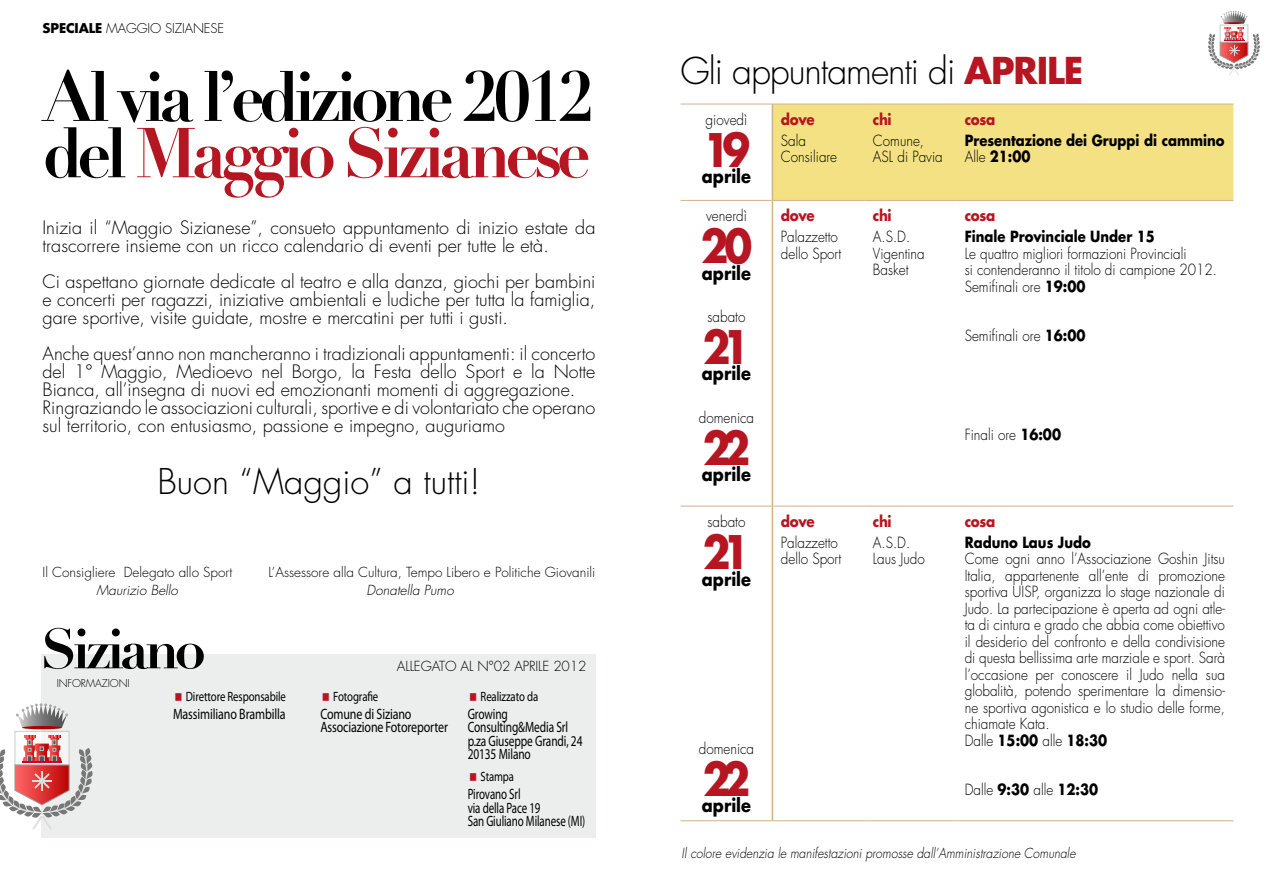
<style>
.page{position:relative;width:1276px;height:881px;background:#fff}
.page>*{position:absolute;margin:0;border:0;box-sizing:border-box;transform-origin:0 0}
.t1{font:700 69.3px/56.2px "Didot LT Std";letter-spacing:-.08em;color:#000}
.t2{font:700 45px "Futura Std";letter-spacing:-.2em;color:#b51621;scale:.9 1}
.t3{font:300 36px "Futura Std";letter-spacing:-.03em;color:#000}
.t4{font:300 34.5px "Futura Std";color:#000}
.t5{font:300 18px/18px "Futura Std";color:#000}
.t6{font:700 18px "Futura Std";color:#000;scale:.9 1}
.t7{font:300 15px/16.5px "Futura Std";color:#000;scale:.9 1}
.t8{font:700 15px/16.5px "Futura Std";color:#000;scale:.88 1}
.t9{font:15px/13.5px "Myriad Pro";letter-spacing:-.01em;color:#000;scale:.8 1}
.t10{font:15px/13.5px "Myriad Pro";letter-spacing:-.01em;color:#000;scale:.76 1}
.t11{font:15px/13.5px "Myriad Pro";letter-spacing:-.01em;color:#000;scale:.73 1}
.t12{font:700 15px "Futura Std";letter-spacing:-.025em;color:#b51621;scale:.9 1}
.t13{font:300 13.5px "Futura Std";color:#000}
.t14{font:italic 300 13.5px "Futura Std";color:#000;scale:.9 1}
.t15{font:13.5px "Myriad Pro";letter-spacing:-.01em;color:#000;scale:.8 1}
.t16{font:italic 300 13.5px "Futura Std";color:#000}
.t17{font:13.5px "Myriad Pro";letter-spacing:-.01em;color:#000;scale:.79 1}
.t18{font:300 13.05px "Futura Std";letter-spacing:-.01em;color:#000}
.t19{font:300 10.5px "Futura Std";letter-spacing:-.01em;color:#000}
.s1{font-weight:700}
.s2{color:#b51621}
.s3{font-weight:700;color:#b51621}
.s4{font-weight:300}
</style>
<div class="page">
<svg style="left:1208px;top:11px;width:52px;height:64px"></svg>
<div style="left:41px;top:654px;width:554px;height:183px;background:#eceded"></div>
<div style="left:15px;top:731px;width:54px;height:33px;background:#f5f5f5"></div>
<div style="left:15px;top:730px;width:55px;height:35px;border:1px solid #999"></div>
<hr style="left:22px;top:725px;width:40px;height:4px;background:#a00;border-radius:50%">
<svg style="left:0;top:735px;width:93px;height:94px"></svg>
<svg style="left:16px;top:703px;width:52px;height:24px"></svg>
<svg style="left:44px;top:627px;width:160px;height:41px"></svg>
<div style="left:773px;top:105px;width:460px;height:95px;background:#f4e183"></div>
<hr style="left:680px;top:104px;width:92px;height:1px;background:#d2b18a">
<hr style="left:772px;top:104px;width:92px;height:1px;background:#d2b18a">
<hr style="left:864px;top:104px;width:92px;height:1px;background:#d2b18a">
<hr style="left:956px;top:104px;width:277px;height:1px;background:#d2b18a">
<hr style="left:680px;top:200px;width:91px;height:1px;background:#d2b18a">
<hr style="left:773px;top:200px;width:91px;height:1px;background:#d2b18a">
<hr style="left:864px;top:200px;width:92px;height:1px;background:#d2b18a">
<hr style="left:956px;top:200px;width:277px;height:1px;background:#d2b18a">
<hr style="left:680px;top:505px;width:91px;height:1px;background:#d2b18a">
<hr style="left:773px;top:505px;width:91px;height:1px;background:#d2b18a">
<hr style="left:864px;top:505px;width:92px;height:1px;background:#d2b18a">
<hr style="left:956px;top:505px;width:277px;height:1px;background:#d2b18a">
<hr style="left:680px;top:820px;width:92px;height:1px;background:#d2b18a">
<hr style="left:772px;top:820px;width:92px;height:1px;background:#d2b18a">
<hr style="left:864px;top:820px;width:92px;height:1px;background:#d2b18a">
<hr style="left:956px;top:820px;width:277px;height:1px;background:#d2b18a">
<hr style="left:771px;top:104px;width:2px;height:96px;background:#d2b18a">
<hr style="left:771px;top:200px;width:2px;height:306px;background:#d2b18a">
<hr style="left:771px;top:506px;width:2px;height:314px;background:#d2b18a">
<p class="t18" style="left:43px;top:20px;width:183px"><span class="s1">Speciale</span> Maggio Sizianes e</p>
<h1 class="t1" style="left:43px;top:70px;width:553px">Al via l’edizione 2012 del <span class="s2">Maggio Sizianese</span></h1>
<p class="t5" style="left:43px;top:219px;width:554px">I nizia il “Maggio Sizianese”, consueto appuntamento di inizio estate da trascorrere insieme con un ricco calendario di eventi per tutte le età.</p>
<p class="t5" style="left:43px;top:273px;width:554px;text-align:justify">Ci aspettano giornate dedicate al teatro e alla danza, giochi per bambini e concerti per ragazzi, iniziative ambientali e ludiche per tutta la famiglia, gare sportive, visite guidate, mostre e mercatini per tutti i gusti.</p>
<p class="t5" style="left:43px;top:345px;width:554px">Anche quest’anno non mancheranno i tradizionali appuntamenti: il concerto del 1° Maggio, Medioevo nel Borgo, la Festa dello Sport e la Notte Bianca, all’insegna di nuovi ed emozionanti momenti di aggregazione.<br>Ringraziando le associazioni culturali, sportive e di volontariato che operano sul territorio, con entusiasmo, passione e impegno, auguriamo</p>
<h3 class="t4" style="left:157px;top:460px;width:325px">Buon “Maggio” a tutti!</h3>
<p class="t13" style="left:43px;top:563px;width:214px">I l Consigliere Delegato allo Sport L</p>
<p class="t13" style="left:272px;top:563px;width:325px">’Assessore alla Cultura, Tempo Libero e Politiche Giovanili</p>
<p class="t16" style="left:97px;top:581px;width:83px">Maurizio Bello</p>
<p class="t16" style="left:367px;top:581px;width:89px">Donatella Pumo</p>
<p class="t19" style="left:57px;top:676px;width:74px">informazioni</p>
<p class="t15" style="left:186px;top:688px;width:127px">Direttore Responsabile</p>
<p class="t9" style="left:173px;top:707px;width:142px">Massimiliano Brambilla</p>
<p class="t13" style="left:397px;top:657px;width:191px">allegato al n°02 aprile 2012</p>
<p class="t15" style="left:333px;top:688px;width:58px">Fotografie</p>
<p class="t9" style="left:320px;top:707px;width:161px">Comune di Siziano<br>Associazione Fotoreporter</p>
<p class="t15" style="left:480px;top:688px;width:74px">Realizzato da</p>
<p class="t10" style="left:468px;top:707px;width:153px">Growing<br>Consulting&amp;Media Srl p.za Giuseppe Grandi, 24<br>20135 Milano</p>
<p class="t17" style="left:480px;top:769px;width:44px">Stampa</p>
<p class="t11" style="left:468px;top:787px;width:163px">Pirovano Srl<br>via della Pace 19<br>San Giuliano Milanese (MI)</p>
<h3 class="t3" style="left:680px;top:49px;width:404px">Gli appuntamenti di <span class="s3">Aprile</span></h3>
<p class="t7" style="left:705px;top:112px;width:48px">giovedì</p>
<h2 class="t2" style="left:703px;top:120px;width:54px">19</h2>
<p class="t6" style="left:702px;top:165px;width:56px">aprile</p>
<p class="t7" style="left:706px;top:208px;width:47px">venerdì</p>
<h2 class="t2" style="left:700px;top:216px;width:59px">20</h2>
<p class="t6" style="left:702px;top:261px;width:56px">aprile</p>
<p class="t7" style="left:707px;top:308px;width:44px">sabato</p>
<h2 class="t2" style="left:703px;top:317px;width:54px">21</h2>
<p class="t6" style="left:702px;top:361px;width:56px">aprile</p>
<p class="t7" style="left:699px;top:409px;width:63px">domenica</p>
<h2 class="t2" style="left:703px;top:417px;width:54px">22</h2>
<p class="t6" style="left:702px;top:462px;width:56px">aprile</p>
<p class="t7" style="left:707px;top:513px;width:44px">sabato</p>
<h2 class="t2" style="left:703px;top:522px;width:54px">21</h2>
<p class="t6" style="left:702px;top:566px;width:56px">aprile</p>
<p class="t12" style="left:781px;top:109px;width:39px">dove</p>
<p class="t7" style="left:781px;top:132px;width:64px">Sala<br>Consiliare</p>
<p class="t12" style="left:781px;top:206px;width:39px">dove</p>
<p class="t7" style="left:781px;top:229px;width:69px">Palazzetto dello Sport</p>
<p class="t12" style="left:781px;top:511px;width:39px">dove</p>
<p class="t7" style="left:781px;top:534px;width:69px">Palazzetto dello Sport</p>
<p class="t7" style="left:699px;top:740px;width:63px">domenica</p>
<h2 class="t2" style="left:703px;top:748px;width:54px">22</h2>
<p class="t6" style="left:702px;top:793px;width:56px">aprile</p>
<p class="t12" style="left:873px;top:109px;width:22px">chi</p>
<p class="t7" style="left:873px;top:132px;width:79px">Comune,<br>ASL di Pavia</p>
<p class="t12" style="left:873px;top:206px;width:22px">chi</p>
<p class="t7" style="left:873px;top:229px;width:59px">A.S.D.<br>Vigentina<br>Basket</p>
<p class="t12" style="left:964px;top:109px;width:35px">cosa</p>
<p class="t8" style="left:964px;top:131px;width:297px">Presentazione dei Gruppi di cammino<br><span class="s4">Alle</span> 21:00</p>
<p class="t12" style="left:964px;top:206px;width:35px">cosa</p>
<p class="t8" style="left:964px;top:228px;width:218px">Finale Provinciale Under 15</p>
<p class="t7" style="left:964px;top:245px;width:282px">Le quattro migliori formazioni Provinciali<br>si contenderanno il titolo di campione 2012.<br>Semifinali ore <span class="s1">19:00</span></p>
<p class="t7" style="left:964px;top:328px;width:136px">Semifinali ore <span class="s1">16:00</span></p>
<p class="t12" style="left:873px;top:511px;width:22px">chi</p>
<p class="t7" style="left:873px;top:534px;width:59px">A.S.D.<br>Laus Judo</p>
<p class="t7" style="left:964px;top:427px;width:109px">Finali ore <span class="s1">16:00</span></p>
<p class="t12" style="left:964px;top:511px;width:35px">cosa</p>
<p class="t8" style="left:964px;top:533px;width:145px">Raduno Laus Judo</p>
<p class="t7" style="left:964px;top:550px;width:291px">Come ogni anno l’Associazione Goshin Jitsu Italia, appartenente all’ente di promozione sportiva UISP, organizza lo stage nazionale di Judo. La partecipazione è aperta ad ogni atle&shy;ta di cintura e grado che abbia come obiettivo il desiderio del confronto e della condivisione di questa bellissima arte marziale e sport. Sarà l’occasione per conoscere il Judo nella sua globalità, potendo sperimentare la dimensio&shy;ne sportiva agonistica e lo studio delle forme, chiamate Kata.<br>Dalle <span class="s1">15:00</span> alle <span class="s1">18:30</span></p>
<p class="t7" style="left:964px;top:781px;width:150px">Dalle <span class="s1">9:30</span> alle <span class="s1">12:30</span></p>
<p class="t14" style="left:681px;top:844px;width:439px">Il colore evidenzia le manifestazioni promosse dall’Amministrazione Comunale</p>
</div>
